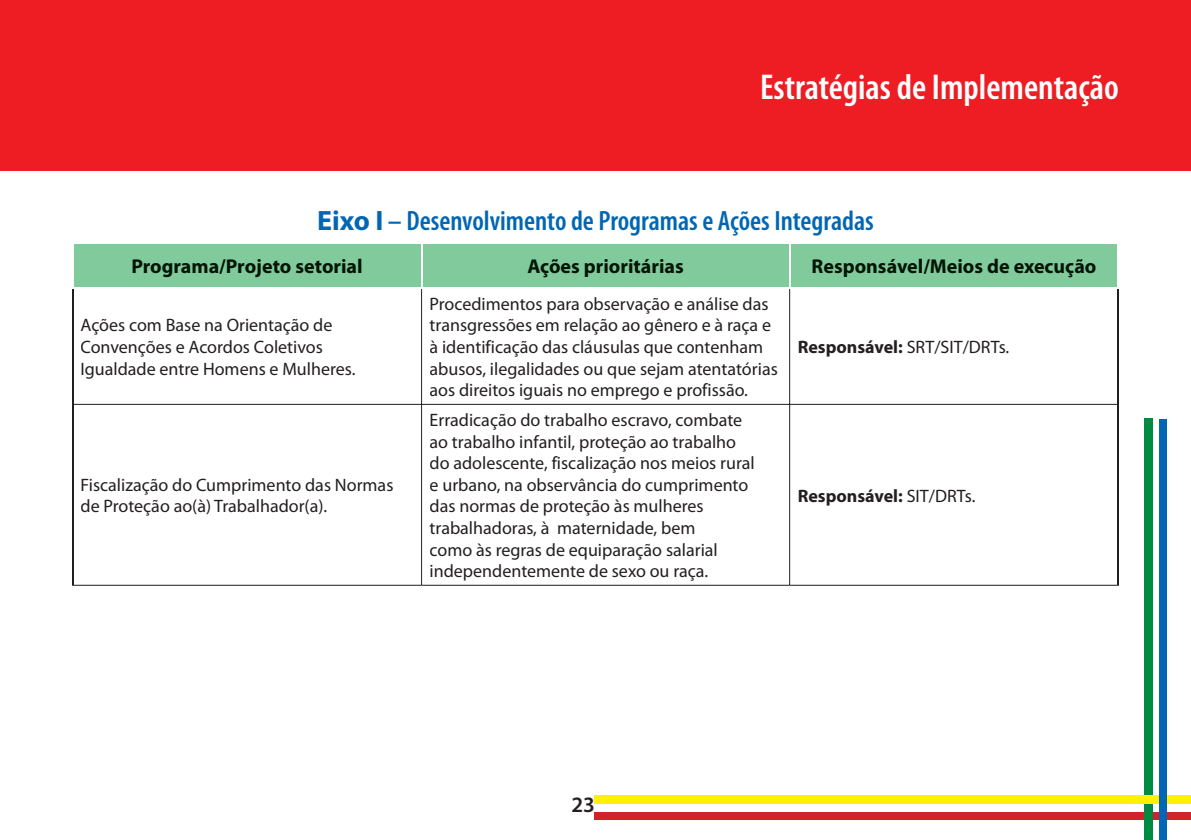
<style>
.page{position:relative;width:1191px;height:840px;background:#fff}
.page>*{position:absolute;margin:0;border:0;box-sizing:border-box;transform-origin:0 0}
.t1{font:600 condensed 36px "Myriad Pro";color:#fff}
.t2{font:600 condensed 28px "Myriad Pro";color:#0166b3}
.t3{font:600 22px "Myriad Pro";color:#231f20}
.t4{font:700 20px "Myriad Pro";color:#001504}
.t5{font:18px/21.6px "Myriad Pro";color:#231f20}
.t6{font:700 18px "Myriad Pro";color:#231f20}
.s1{font-weight:700;font-stretch:normal}
.s2{font-weight:700}
.s3{font-weight:400}
</style>
<div class="page">
<div style="left:594px;top:811px;width:597px;height:8px;background:#d1232a"></div>
<div style="left:1144px;top:418px;width:9px;height:421px;background:#008b43"></div>
<div style="left:594px;top:795px;width:597px;height:8px;background:#fff101"></div>
<div style="left:1159px;top:418px;width:8px;height:421px;background:#0166b3"></div>
<div style="left:0;top:0;width:1191px;height:170px;background:#ee1d23"></div>
<div style="left:74px;top:244px;width:1043px;height:43px;background:#80ca9c"></div>
<svg style="left:72px;top:289px;width:1047px;height:296px"></svg>
<hr style="left:421px;top:243px;width:1px;height:45px;background:#fff">
<hr style="left:789px;top:243px;width:1px;height:45px;background:#fff">
<div style="left:133px;top:259px;width:228px;height:18px;background:#80ca9c"></div>
<div style="left:528px;top:259px;width:156px;height:18px;background:#80ca9c"></div>
<div style="left:813px;top:259px;width:283px;height:18px;background:#80ca9c"></div>
<h1 class="t1" style="left:760px;top:67px;width:360px">Estratégias de Implementação</h1>
<h2 class="t2" style="left:317px;top:205px;width:558px"><span class="s1">Eixo I</span> – Desenvolvimento de Programas e Ações Integradas</h2>
<p class="t4" style="left:131px;top:255px;width:233px">Programa/Projeto setorial</p>
<p class="t4" style="left:527px;top:255px;width:158px">Ações prioritárias</p>
<p class="t4" style="left:811px;top:255px;width:286px">Responsável/Meios de execução</p>
<p class="t5" style="left:80px;top:315px;width:276px">Ações com Base na Orientação de<br>Convenções e Acordos Coletivos<br>Igualdade entre Homens e Mulheres.</p>
<p class="t5" style="left:80px;top:474px;width:314px">Fiscalização do Cumprimento das Normas de Proteção ao(à) Trabalhador(a).</p>
<p class="t5" style="left:429px;top:293px;width:350px">Procedimentos para observação e análise das transgressões em relação ao gênero e à raça e à identificação das cláusulas que contenham abusos, ilegalidades ou que sejam atentatórias aos direitos iguais no emprego e profissão.</p>
<p class="t5" style="left:429px;top:409px;width:327px">Erradicação do trabalho escravo, combate ao trabalho infantil, proteção ao trabalho do adolescente, fiscalização nos meios rural e urbano, na observância do cumprimento das normas de proteção às mulheres trabalhadoras, à maternidade, bem<br>como às regras de equiparação salarial independentemente de sexo ou raça.</p>
<p class="t5" style="left:797px;top:336px;width:213px"><span class="s2">Responsável:</span> SRT/SIT/DRTs.</p>
<p class="t6" style="left:797px;top:485px;width:179px">Responsável: <span class="s3">SIT/DRTs.</span></p>
<p class="t3" style="left:571px;top:791px;width:25px">23</p>
</div>
